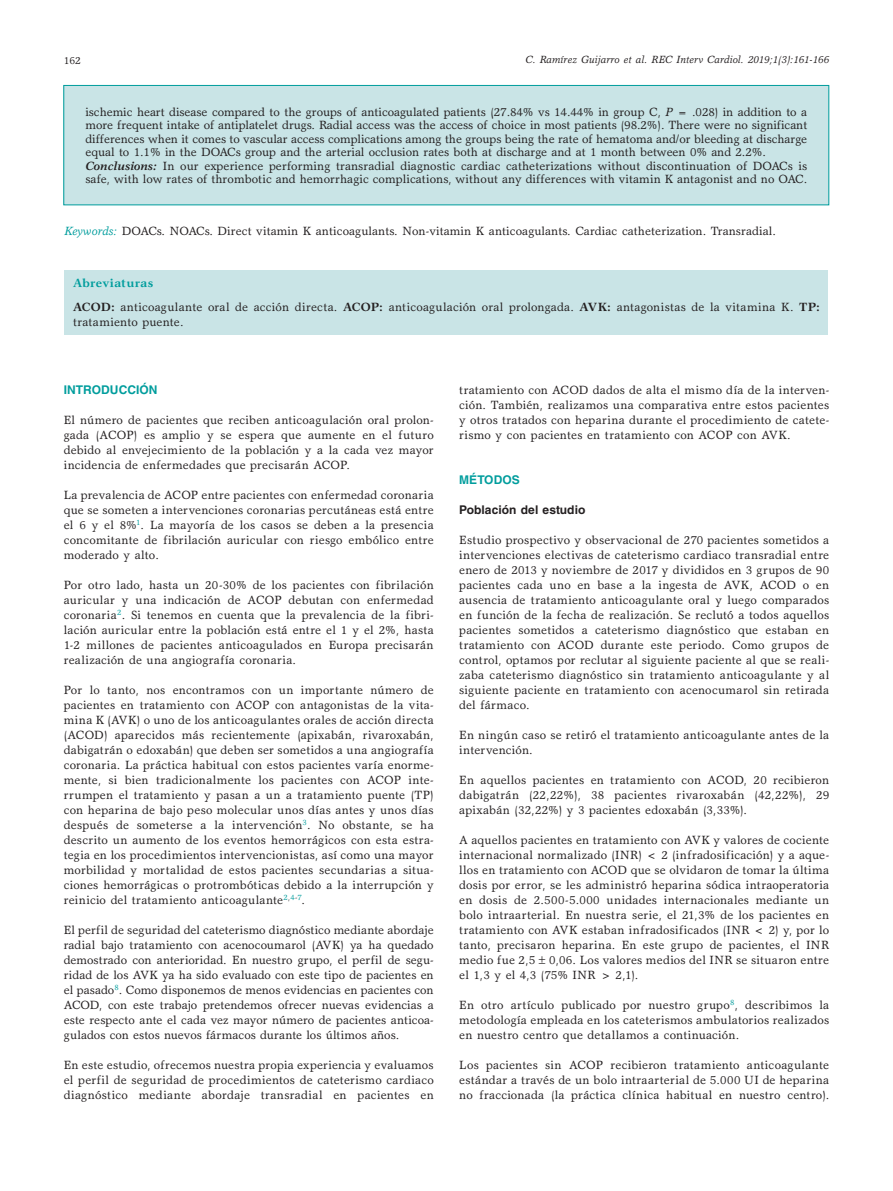
<style>
.page{position:relative;width:893px;height:1191px;background:#fff}
.page>*{position:absolute;margin:0;border:0;box-sizing:border-box;transform-origin:0 0}
.t1{font:12px/15px "Garth Graphic Std";letter-spacing:.005em;color:#231f20;text-align:justify}
.t2{font:700 12px "Helvetica LT Std";letter-spacing:.005em;color:#009d9d}
.t3{font:700 12px "Helvetica LT Std";letter-spacing:.005em;color:#231f20}
.t4{font:italic 10.5px "Garth Graphic Std";letter-spacing:.005em;color:#231f20}
.t5{font:10.5px "Garth Graphic Std";color:#231f20}
.s1{font-style:italic}
.s2{font-weight:700;font-style:italic}
.s3{font-style:italic;color:#009d9d}
.s4{font-weight:700;color:#009d9d}
.s5{font-weight:700}
</style>
<div class="page">
<div style="left:65px;top:270px;width:763px;height:64px;background:#c9e4e6"></div>
<div style="left:64px;top:85px;width:765px;height:120px;background:#c9e4e6"></div>
<div style="left:63px;top:85px;width:766px;height:120px;border:1px solid #009d9d"></div>
<p class="t5" style="left:64px;top:54px;width:19px">162</p>
<p class="t4" style="left:525px;top:53px;width:305px">C. Ramírez Guijarro et al. REC Interv Cardiol. 2019;1(3):161-166</p>
<p class="t1" style="left:85px;top:105px;width:723px;line-height:13.5px;text-align:left">ischemic heart disease compared to the groups of anticoagulated patients (27.84% vs 14.44% in group C, <span class="s1">P</span> = .028) in addition to a more frequent intake of antiplatelet drugs. Radial access was the access of choice in most patients (98.2%). There were no significant differences when it comes to vascular access complications among the groups being the rate of hematoma and/or bleeding at discharge equal to 1.1% in the DOACs group and the arterial occlusion rates both at discharge and at 1 month between 0% and 2.2%.<br><span class="s2">Conclusions:</span> In our experience performing transradial diagnostic cardiac catheterizations without discontinuation of DOACs is safe, with low rates of thrombotic and hemorrhagic complications, without any differences with vitamin K antagonist and no OAC.</p>
<p class="t1" style="left:65px;top:223px;width:713px"><span class="s3">Keywords:</span> DOACs. NOACs. Direct vitamin K anticoagulants. Non-vitamin K anticoagulants. Cardiac catheterization. Transradial.</p>
<p class="t1" style="left:73px;top:271px;width:748px;line-height:23.5px"><span class="s4">Abreviaturas<br></span><span class="s5">ACOD:</span> anticoagulante oral de acción directa. <span class="s5">ACOP:</span> anticoagulación oral prolongada. <span class="s5">AVK:</span> antagonistas de la vitamina K. <span class="s5">TP:</span></p>
<p class="t1" style="left:73px;top:314px;width:112px">tratamiento puente.</p>
<p class="t2" style="left:64px;top:382px;width:95px">INTRODUCCIÓN</p>
<p class="t1" style="left:64px;top:412px;width:371px">El número de pacientes que reciben anticoagulación oral prolon&shy;gada (ACOP) es amplio y se espera que aumente en el futuro debido al envejecimiento de la población y a la cada vez mayor incidencia de enfermedades que precisarán ACOP.</p>
<p class="t1" style="left:64px;top:487px;width:371px">La prevalencia de ACOP entre pacientes con enfermedad coronaria que se someten a intervenciones coronarias percutáneas está entre el 6 y el 8%<sup>1</sup>. La mayoría de los casos se deben a la presencia concomitante de fibrilación auricular con riesgo embólico entre moderado y alto.</p>
<p class="t1" style="left:64px;top:577px;width:371px">Por otro lado, hasta un 20-30% de los pacientes con fibrilación auricular y una indicación de ACOP debutan con enfermedad coronaria<sup>2</sup>. Si tenemos en cuenta que la prevalencia de la fibri&shy;lación auricular entre la población está entre el 1 y el 2%, hasta 1-2 millones de pacientes anticoagulados en Europa precisarán realización de una angiografía coronaria.</p>
<p class="t1" style="left:64px;top:682px;width:371px">Por lo tanto, nos encontramos con un importante número de pacientes en tratamiento con ACOP con antagonistas de la vita&shy;mina K (AVK) o uno de los anticoagulantes orales de acción directa (ACOD) aparecidos más recientemente (apixabán, rivaroxabán, dabigatrán o edoxabán) que deben ser sometidos a una angiografía coronaria. La práctica habitual con estos pacientes varía enorme&shy;mente, si bien tradicionalmente los pacientes con ACOP inte&shy;rrumpen el tratamiento y pasan a un a tratamiento puente (TP) con heparina de bajo peso molecular unos días antes y unos días después de someterse a la intervención<sup>3</sup>. No obstante, se ha descrito un aumento de los eventos hemorrágicos con esta estra&shy;tegia en los procedimientos intervencionistas, así como una mayor morbilidad y mortalidad de estos pacientes secundarias a situa&shy;ciones hemorrágicas o protrombóticas debido a la interrupción y reinicio del tratamiento anticoagulante<sup>2</sup><sup>,</sup><sup>4</sup><sup>-</sup><sup>7</sup>.</p>
<p class="t1" style="left:64px;top:922px;width:371px">El perfil de seguridad del cateterismo diagnóstico mediante abordaje radial bajo tratamiento con acenocoumarol (AVK) ya ha quedado demostrado con anterioridad. En nuestro grupo, el perfil de segu&shy;ridad de los AVK ya ha sido evaluado con este tipo de pacientes en el pasado<sup>8</sup>. Como disponemos de menos evidencias en pacientes con ACOD, con este trabajo pretendemos ofrecer nuevas evidencias a este respecto ante el cada vez mayor número de pacientes anticoa&shy;gulados con estos nuevos fármacos durante los últimos años.</p>
<p class="t1" style="left:64px;top:1057px;width:371px">En este estudio, ofrecemos nuestra propia experiencia y evaluamos el perfil de seguridad de procedimientos de cateterismo cardiaco diagnóstico mediante abordaje transradial en pacientes en</p>
<p class="t1" style="left:459px;top:382px;width:371px">tratamiento con ACOD dados de alta el mismo día de la interven&shy;ción. También, realizamos una comparativa entre estos pacientes y otros tratados con heparina durante el procedimiento de catete&shy;rismo y con pacientes en tratamiento con ACOP con AVK.</p>
<p class="t2" style="left:459px;top:472px;width:62px">MÉTODOS</p>
<p class="t3" style="left:459px;top:502px;width:128px">Población del estudio</p>
<p class="t1" style="left:459px;top:532px;width:371px">Estudio prospectivo y observacional de 270 pacientes sometidos a intervenciones electivas de cateterismo cardiaco transradial entre enero de 2013 y noviembre de 2017 y divididos en 3 grupos de 90 pacientes cada uno en base a la ingesta de AVK, ACOD o en ausencia de tratamiento anticoagulante oral y luego comparados en función de la fecha de realización. Se reclutó a todos aquellos pacientes sometidos a cateterismo diagnóstico que estaban en tratamiento con ACOD durante este periodo. Como grupos de control, optamos por reclutar al siguiente paciente al que se reali&shy;zaba cateterismo diagnóstico sin tratamiento anticoagulante y al siguiente paciente en tratamiento con acenocumarol sin retirada del fármaco.</p>
<p class="t1" style="left:459px;top:727px;width:371px">En ningún caso se retiró el tratamiento anticoagulante antes de la intervención.</p>
<p class="t1" style="left:459px;top:772px;width:371px">En aquellos pacientes en tratamiento con ACOD, 20 recibieron dabigatrán (22,22%), 38 pacientes rivaroxabán (42,22%), 29 apixabán (32,22%) y 3 pacientes edoxabán (3,33%).</p>
<p class="t1" style="left:459px;top:832px;width:371px">A aquellos pacientes en tratamiento con AVK y valores de cociente internacional normalizado (INR) &lt; 2 (infradosificación) y a aque&shy;llos en tratamiento con ACOD que se olvidaron de tomar la última dosis por error, se les administró heparina sódica intraoperatoria en dosis de 2.500-5.000 unidades internacionales mediante un bolo intraarterial. En nuestra serie, el 21,3% de los pacientes en tratamiento con AVK estaban infradosificados (INR &lt; 2) y, por lo tanto, precisaron heparina. En este grupo de pacientes, el INR medio fue 2,5 0,06. Los valores medios del INR se situaron entre el 1,3 y el 4,3 (75% INR &gt; 2,1).</p>
<p class="t1" style="left:459px;top:997px;width:371px">En otro artículo publicado por nuestro grupo<sup>8</sup>, describimos la metodología empleada en los cateterismos ambulatorios realizados en nuestro centro que detallamos a continuación.</p>
<p class="t1" style="left:459px;top:1057px;width:371px">Los pacientes sin ACOP recibieron tratamiento anticoagulante estándar a través de un bolo intraarterial de 5.000 UI de heparina no fraccionada (la práctica clínica habitual en nuestro centro).</p>
</div>
